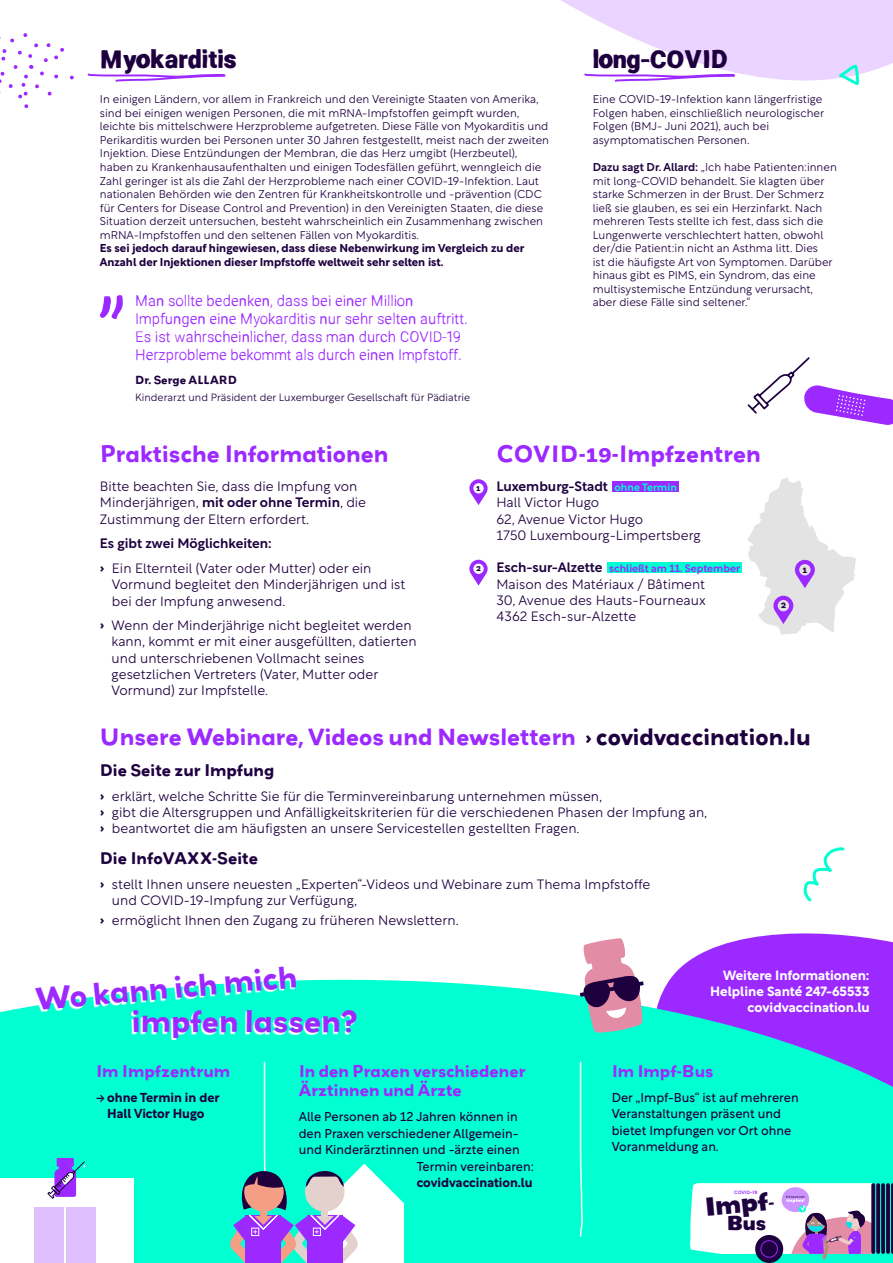
<style>
.page{position:relative;width:893px;height:1263px;background:#fff}
.page>*{position:absolute;margin:0;border:0;box-sizing:border-box;transform-origin:0 0}
.t1{font:700 27.9px "Grenadine MVB";color:#9c29ff}
.t2{font:700 24.45px "Ramona";color:#1e003f}
.t3{font:700 expanded 23.4px "Grenadine MVB";color:#1e003f}
.t4{font:700 21px "Grenadine MVB";color:#9c29ff}
.t5{font:700 expanded 18px "Grenadine MVB";color:#1e003f}
.t6{font:300 15px/18px "Ramona";color:#9c29ff}
.t7{font:700 15px/19.5px "Grenadine MVB";color:#9c29ff}
.t8{font:700 15px "Grenadine MVB";color:#1e003f}
.t9{font:300 13.5px/16.2px "Rotunda";color:#1e003f}
.t10{font:700 13.2px/16px "Rotunda";color:#fff;text-align:right}
.t11{font:12.75px/16.5px "Rotunda";color:#1e003f}
.t12{font:700 12.75px/16.5px "Rotunda";color:#1e003f;text-align:center}
.t13{font:300 11.25px/13.5px "Rotunda";color:#1e003f}
.t14{font:700 11.25px/13.5px "Rotunda";color:#1e003f}
.t15{font:300 10.5px "Rotunda";color:#1e003f}
.t16{font:500 10.5px "Rotunda";color:#9c29ff}
.t17{font:700 10.5px "Grenadine MVB";color:#1e003f}
.t18{font:700 8.25px "Grenadine MVB";color:#1e003f}
.t19{font:700 7.5px "Grenadine MVB";color:#1e003f}
.t20{font:500 4.8px "Rockford Sans";color:#9c29ff}
.s1{font-weight:500}
.s2{font-weight:500;font-size:10.5px;color:#00ffd1}
.s3{font-size:13.5px;color:#1e003f}
.s4{font-family:"Rockford Sans";font-weight:700}
.s5{font-family:"Rockford Sans";font-size:19.5px;color:#1e003f}
.s6{color:#1e003f}
.s7{font-family:"Niveau Grotesk"}
.s8{font-weight:500;font-stretch:normal;font-size:19.35px}
</style>
<div class="page">
<div style="left:607px;top:562px;width:135px;height:11px;background:#00ffd1"></div>
<div style="left:612px;top:482px;width:67px;height:10px;background:#9c29ff"></div>
<svg style="left:748px;top:477px;width:108px;height:158px"></svg>
<div style="left:0;top:979px;width:893px;height:284px;background:#00ffd1"></div>
<svg style="left:100px;top:295px;width:23px;height:24px"></svg>
<svg style="left:469px;top:479px;width:19px;height:26px"></svg>
<svg style="left:469px;top:560px;width:19px;height:26px"></svg>
<div style="left:755px;top:1235px;width:28px;height:28px;background:#1e003f;border-radius:50%"></div>
<svg style="left:33px;top:979px;width:261px;height:32px"></svg>
<svg style="left:131px;top:1011px;width:224px;height:28px;fill:#01ffd1"></svg>
<div style="left:0;top:1178px;width:134px;height:85px;background:#fff"></div>
<div style="left:34px;top:1207px;width:30px;height:56px;background:#e1bfff"></div>
<div style="left:67px;top:1207px;width:29px;height:56px;background:#e1bfff"></div>
<svg style="left:47px;top:1158px;width:38px;height:41px"></svg>
<svg style="left:579px;top:933px;width:314px;height:326px;background:#54c0db"></svg>
<svg style="left:229px;top:1061px;width:175px;height:202px;background:#4adcd6"></svg>
<div style="left:260px;top:1210px;width:6px;height:7px;background:#f49e85"></div>
<div style="left:252px;top:1228px;width:7px;height:7px;border:1px solid #fff"></div>
<svg style="left:70px;top:75px;width:4px;height:5px"></svg>
<svg style="left:0;top:33px;width:64px;height:75px"></svg>
<svg style="left:87px;top:73px;width:139px;height:9px"></svg>
<svg style="left:747px;top:357px;width:146px;height:68px"></svg>
<svg style="left:561px;top:0;width:332px;height:85px"></svg>
<svg style="left:803px;top:847px;width:42px;height:55px"></svg>
<h2 class="t2" style="left:100px;top:43px;width:138px">Myokarditis</h2>
<p class="t13" style="left:100px;top:92px;width:451px">In einigen Ländern, vor allem in Frankreich und den Vereinigte Staaten von Amerika, sind bei einigen wenigen Personen, die mit mRNA-Impfstoffen geimpft wurden, leichte bis mittelschwere Herzprobleme aufgetreten. Diese Fälle von Myokarditis und Perikarditis wurden bei Personen unter 30 Jahren festgestellt, meist nach der zweiten Injektion. Diese Entzündungen der Membran, die das Herz umgibt (Herzbeutel), haben zu Krankenhausaufenthalten und einigen Todesfällen geführt, wenngleich die Zahl geringer ist als die Zahl der Herzprobleme nach einer COVID-19-Infektion. Laut nationalen Behörden wie den Zentren für Krankheitskontrolle und -prävention (CDC für Centers for Disease Control and Prevention) in den Vereinigten Staaten, die diese Situation derzeit untersuchen, besteht wahrscheinlich ein Zusammenhang zwischen mRNA-Impfstoffen und den seltenen Fällen von Myokarditis.</p>
<p class="t14" style="left:100px;top:240px;width:426px">Es sei jedoch darauf hingewiesen, dass diese Nebenwirkung im Vergleich zu der<br>Anzahl der Injektionen dieser Impfstoffe weltweit sehr selten ist.</p>
<h3 class="t6" style="left:135px;top:294px;width:334px">Man sollte bedenken, dass bei einer Million Impfungen eine Myokarditis nur sehr selten auftritt.<br>Es ist wahrscheinlicher, dass man durch COVID-19<br>Herzprobleme bekommt als durch einen Impfstoff.</h3>
<p class="t17" style="left:135px;top:373px;width:103px">Dr. Serge ALLARD</p>
<p class="t15" style="left:135px;top:389px;width:337px">Kinderarzt und Präsident der Luxemburger Gesellschaft für Pädiatrie</p>
<h2 class="t2" style="left:593px;top:43px;width:137px">long-COVID</h2>
<p class="t13" style="left:593px;top:92px;width:233px">Eine COVID-19-Infektion kann längerfristige Folgen haben, einschließlich neurologischer Folgen (BMJ- Juni 2021), auch bei asymptomatischen Personen.</p>
<p class="t13" style="left:593px;top:159px;width:246px"><span class="s1">Dazu sagt Dr. Allard:</span> „Ich habe Patienten:innen mit long-COVID behandelt. Sie klagten über starke Schmerzen in der Brust. Der Schmerz ließ sie glauben, es sei ein Herzinfarkt. Nach mehreren Tests stellte ich fest, dass sich die Lungenwerte verschlechtert hatten, obwohl der/die Patient:in nicht an Asthma litt. Dies<br>ist die häufigste Art von Symptomen. Darüber hinaus gibt es PIMS, ein Syndrom, das eine multisystemische Entzündung verursacht, aber diese Fälle sind seltener.“</p>
<h3 class="t4" style="left:496px;top:439px;width:266px">COVID-19-Impfzentren</h3>
<p class="t9" style="left:496px;top:477px;width:206px"><span class="s1">Luxemburg-Stadt</span> <span class="s2">ohne Termin<br></span>Hall Victor Hugo<br>62, Avenue Victor Hugo<br>1750 Luxembourg-Limpertsberg</p>
<p class="t16" style="left:496px;top:559px;width:245px"><span class="s3">Esch-sur-Alzette</span> schließt am 11. September</p>
<p class="t9" style="left:496px;top:574px;width:211px;text-align:justify">Maison des Matériaux / Bâtiment 30, Avenue des Hauts-Fourneaux 4362 Esch-sur-Alzette</p>
<h3 class="t4" style="left:100px;top:439px;width:290px">Praktische Informationen</h3>
<p class="t9" style="left:100px;top:477px;width:268px">Bitte beachten Sie, dass die Impfung von<br>Minderjährigen, <span class="s1">mit oder ohne Termin</span>, die<br>Zustimmung der Eltern erfordert.</p>
<p class="t9" style="left:100px;top:530px;width:273px;line-height:24.8px"><span class="s1">Es gibt zwei Möglichkeiten:<br></span><span class="s4">›</span> Ein Elternteil (Vater oder Mutter) oder ein</p>
<p class="t9" style="left:112px;top:575px;width:295px">Vormund begleitet den Minderjährigen und ist bei der Impfung anwesend.</p>
<p class="t9" style="left:112px;top:616px;width:307px;text-indent:-12px"><span class="s4">›</span> Wenn der Minderjährige nicht begleitet werden kann, kommt er mit einer ausgefüllten, datierten und unterschriebenen Vollmacht seines gesetzlichen Vertreters (Vater, Mutter oder Vormund) zur Impfstelle.</p>
<h3 class="t4" style="left:100px;top:722px;width:712px">Unsere Webinare, Videos und Newslettern <span class="s5">›</span> <span class="s6">covidvaccination.lu</span></h3>
<h3 class="t8" style="left:100px;top:759px;width:176px">Die Seite zur Impfung</h3>
<p class="t9" style="left:100px;top:786px;width:609px"><span class="s4">›</span> erklärt, welche Schritte Sie für die Terminvereinbarung unternehmen müssen,<br><span class="s4">›</span> gibt die Altersgruppen und Anfälligkeitskriterien für die verschiedenen Phasen der Impfung an, <span class="s4">›</span> beantwortet die am häufigsten an unsere Servicestellen gestellten Fragen.</p>
<h3 class="t8" style="left:100px;top:847px;width:160px">Die InfoVAXX-Seite</h3>
<p class="t9" style="left:112px;top:874px;width:540px;text-indent:-12px"><span class="s4">›</span> stellt Ihnen unsere neuesten „Experten“-Videos und Webinare zum Thema Impfstoffe und COVID-19-Impfung zur Verfügung,</p>
<p class="t9" style="left:100px;top:911px;width:360px"><span class="s4">›</span> ermöglicht Ihnen den Zugang zu früheren Newslettern.</p>
<p class="t19" style="left:476px;top:483px;width:6px">1</p>
<p class="t19" style="left:476px;top:563px;width:6px">2</p>
<p class="t18" style="left:802px;top:563px;width:6px">1</p>
<p class="t18" style="left:781px;top:599px;width:7px">2</p>
<h1 class="t1" style="left:34px;top:979px;width:264px;rotate:-5deg">Wo kann ich mich</h1>
<h1 class="t1" style="left:132px;top:1000px;width:228px">impfen lassen?</h1>
<h3 class="t7" style="left:96px;top:1061px;width:136px">Im Impfzentrum</h3>
<p class="t12" style="left:96px;top:1088px;width:125px"><span class="s7">→</span>ohne Termin in der<br>Hall Victor Hugo</p>
<h3 class="t7" style="left:299px;top:1061px;width:228px">In den Praxen verschiedener<br>Ärztinnen und Ärzte</h3>
<p class="t11" style="left:299px;top:1107px;width:220px">Alle Personen ab 12 Jahren können in</p>
<p class="t11" style="left:299px;top:1124px;width:221px">den Praxen verschiedener Allgemein-</p>
<p class="t11" style="left:299px;top:1140px;width:222px">und Kinderärztinnen und -ärzte einen</p>
<p class="t11" style="left:417px;top:1157px;width:119px">Termin vereinbaren:</p>
<p class="t12" style="left:417px;top:1173px;width:117px">covidvaccination.lu</p>
<p class="t10" style="left:710px;top:966px;width:161px">Weitere Informationen:<br>Helpline Santé 247-65533</p>
<p class="t10" style="left:747px;top:998px;width:124px">covidvaccination.lu</p>
<h3 class="t7" style="left:612px;top:1061px;width:103px">Im Impf-Bus</h3>
<p class="t11" style="left:612px;top:1088px;width:188px">Der „Impf-Bus“ ist auf mehreren<br>Veranstaltungen präsent und bietet Impfungen vor Ort ohne<br>Voranmeldung an.</p>
<p class="t20" style="left:734px;top:1188px;width:25px">COVID-19</p>
<h3 class="t5" style="left:727px;top:1211px;width:41px">Bus</h3>
<h3 class="t3" style="left:704px;top:1190px;width:71px;rotate:-5deg">Impf<span class="s8">-</span></h3>
</div>
